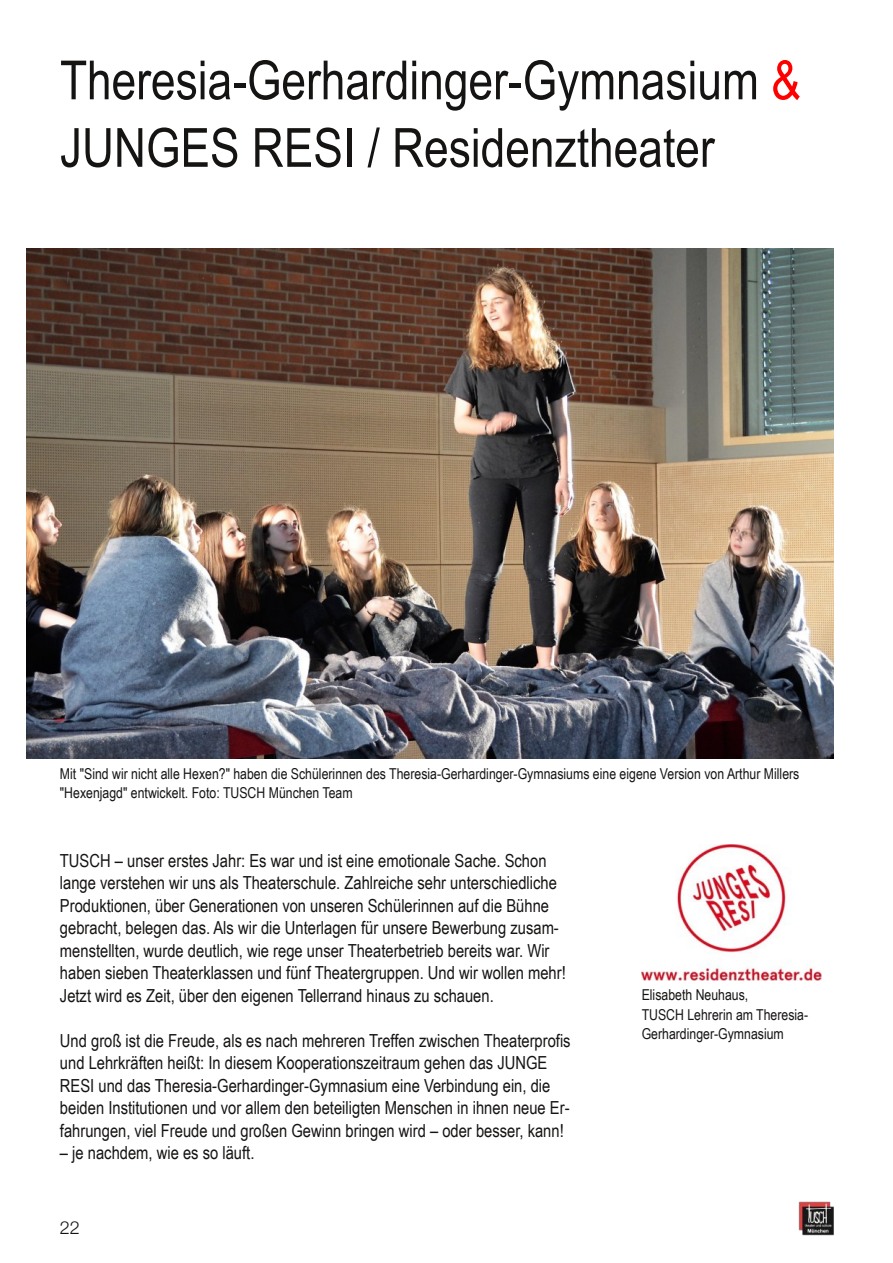
<style>
.page{position:relative;width:893px;height:1263px;background:#fff}
.page>*{position:absolute;margin:0;border:0;box-sizing:border-box;transform-origin:0 0}
.t1{font:54px/67.5px "Arial Narrow";color:#161413}
.t2{font:18px/22.5px "Arial Narrow";color:#161413}
.t3{font:300 18px "Helvetica Neue";color:#161413}
.t4{font:15px/19.5px "Arial Narrow";color:#161413}
.s1{color:#f00}
</style>
<div class="page">
<img style="left:642px;top:844px;width:180px;height:136px">
<img style="left:798px;top:1201px;width:36px;height:35px">
<img style="left:27px;top:248px;width:806px;height:511px">
<h1 class="t1" style="left:60px;top:46px;width:742px">Theresia-Gerhardinger-Gymnasium <span class="s1">&amp;<br></span>JUNGES RESI / Residenztheater</h1>
<p class="t4" style="left:60px;top:763px;width:741px">Mit "Sind wir nicht alle Hexen?" haben die Schülerinnen des Theresia-Gerhardinger-Gymnasiums eine eigene Version von Arthur Millers "Hexenjagd" entwickelt. Foto: TUSCH München Team</p>
<p class="t2" style="left:60px;top:849px;width:507px">TUSCH – unser erstes Jahr: Es war und ist eine emotionale Sache. Schon lange verstehen wir uns als Theaterschule. Zahlreiche sehr unterschiedliche Produktionen, über Generationen von unseren Schülerinnen auf die Bühne gebracht, belegen das. Als wir die Unterlagen für unsere Bewerbung zusam&shy;menstellten, wurde deutlich, wie rege unser Theaterbetrieb bereits war. Wir haben sieben Theaterklassen und fünf Theatergruppen. Und wir wollen mehr!<br>Jetzt wird es Zeit, über den eigenen Tellerrand hinaus zu schauen.</p>
<p class="t2" style="left:60px;top:1029px;width:512px">Und groß ist die Freude, als es nach mehreren Treffen zwischen Theaterprofis und Lehrkräften heißt: In diesem Kooperationszeitraum gehen das JUNGE RESI und das Theresia-Gerhardinger-Gymnasium eine Verbindung ein, die beiden Institutionen und vor allem den beteiligten Menschen in ihnen neue Er&shy;fahrungen, viel Freude und großen Gewinn bringen wird – oder besser, kann!</p>
<p class="t2" style="left:60px;top:1141px;width:196px">– je nachdem, wie es so läuft.</p>
<p class="t3" style="left:60px;top:1217px;width:22px">22</p>
<p class="t4" style="left:642px;top:985px;width:168px">Elisabeth Neuhaus,<br>TUSCH Lehrerin am Theresia-<br>Gerhardinger-Gymnasium</p>
</div>
